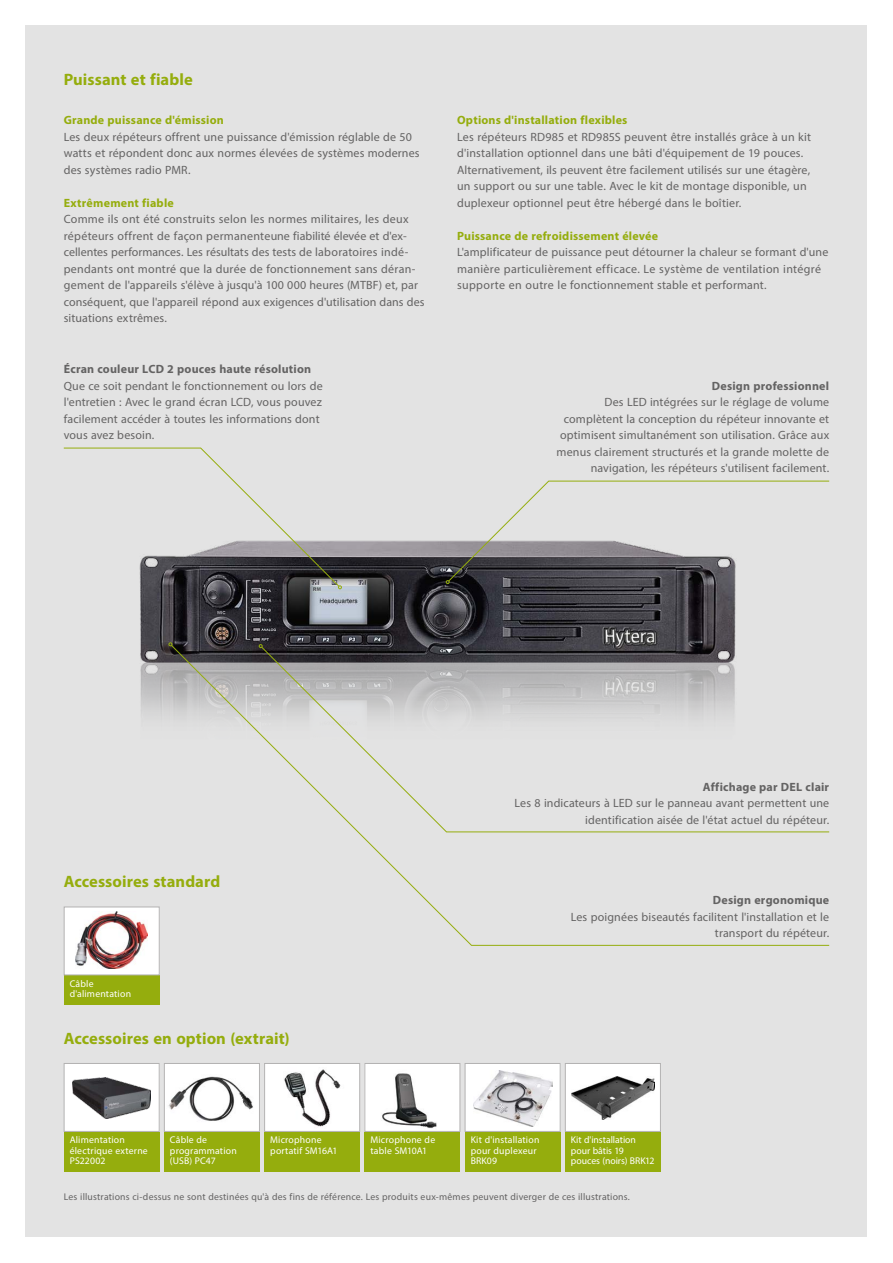
<style>
.page{position:relative;width:893px;height:1263px;background:#fff}
.page>*{position:absolute;margin:0;border:0;box-sizing:border-box;transform-origin:0 0}
.Text_-_Headline_11pt{font:700 16.5px "Myriad Pro";letter-spacing:.005em;color:#95ad0d}
.Text_-_Fließtext_8pt{font:12px/16.5px "Myriad Pro";letter-spacing:.01em;color:#646363}
.Text_-_Subhead_8pt{font:700 12px "Myriad Pro";letter-spacing:.015em;color:#95ad0d}
.Text_-_Subhead_8pt-2{font:700 12px "Myriad Pro";letter-spacing:.015em;color:#646363}
.Zubehör_-_Fließtext{font:9.75px/10.5px "Myriad Pro";letter-spacing:.015em;color:#fff}
.Tabelle_-_Fließtext{font:9.75px "Myriad Pro";letter-spacing:.02em;color:#646363}
.Zubehör_-_Fließtext-2{font:9.75px/10.5px "Myriad Pro";letter-spacing:-.005em;color:#fff}
</style>
<div class="page">
<div style="left:26px;top:26px;width:841px;height:1211px;background:#e3e3e3"></div>
<img style="left:140px;top:540px;width:596px;height:180px">
<svg style="left:446px;top:480px;width:384px;height:104px"></svg>
<svg style="left:63px;top:447px;width:279px;height:142px"></svg>
<svg style="left:170px;top:644px;width:660px;height:302px"></svg>
<svg style="left:169px;top:642px;width:3px;height:4px"></svg>
<svg style="left:261px;top:646px;width:569px;height:187px"></svg>
<svg style="left:259px;top:644px;width:4px;height:4px"></svg>
<div style="left:64px;top:1132px;width:96px;height:39px;background:#95ad0d"></div>
<div style="left:64px;top:1063px;width:95px;height:68px;background:#fff"></div>
<img style="left:73px;top:1078px;width:77px;height:40px">
<div style="left:64px;top:1063px;width:96px;height:69px;border:1px solid #b3b2b2"></div>
<div style="left:364px;top:1132px;width:96px;height:39px;background:#95ad0d"></div>
<div style="left:365px;top:1063px;width:95px;height:68px;background:#fff"></div>
<img style="left:382px;top:1073px;width:55px;height:56px">
<div style="left:364px;top:1063px;width:96px;height:69px;border:1px solid #b3b2b2"></div>
<div style="left:164px;top:1132px;width:96px;height:39px;background:#95ad0d"></div>
<img style="left:166px;top:1065px;width:92px;height:65px">
<div style="left:164px;top:1063px;width:96px;height:69px;border:1px solid #b3b2b2"></div>
<div style="left:465px;top:1132px;width:96px;height:39px;background:#95ad0d"></div>
<div style="left:465px;top:1063px;width:95px;height:68px;background:#fff"></div>
<img style="left:473px;top:1070px;width:79px;height:56px">
<div style="left:465px;top:1063px;width:96px;height:69px;border:1px solid #b3b2b2"></div>
<div style="left:264px;top:1132px;width:96px;height:39px;background:#95ad0d"></div>
<div style="left:265px;top:1063px;width:95px;height:68px;background:#fff"></div>
<img style="left:284px;top:1069px;width:57px;height:58px">
<div style="left:264px;top:1063px;width:96px;height:69px;border:1px solid #b3b2b2"></div>
<div style="left:565px;top:1132px;width:96px;height:39px;background:#95ad0d"></div>
<div style="left:565px;top:1063px;width:95px;height:68px;background:#fff"></div>
<img style="left:572px;top:1076px;width:82px;height:43px">
<div style="left:565px;top:1063px;width:96px;height:69px;border:1px solid #b3b2b2"></div>
<div style="left:64px;top:975px;width:96px;height:29px;background:#95ad0d"></div>
<div style="left:64px;top:907px;width:95px;height:68px;background:#fff"></div>
<img style="left:76px;top:912px;width:72px;height:56px">
<div style="left:64px;top:906px;width:96px;height:69px;border:1px solid #b3b2b2"></div>
<p class="Text_-_Headline_11pt" style="left:64px;top:69px;width:130px">Puissant et fiable</p>
<p class="Text_-_Subhead_8pt" style="left:64px;top:112px;width:162px">Grande puissance d'émission</p>
<p class="Text_-_Fließtext_8pt" style="left:64px;top:128px;width:357px">Les deux répéteurs offrent une puissance d'émission réglable de 50 watts et répondent donc aux normes élevées de systèmes modernes des systèmes radio PMR.</p>
<p class="Text_-_Subhead_8pt" style="left:64px;top:195px;width:112px">Extrêmement fiable</p>
<p class="Text_-_Fließtext_8pt" style="left:64px;top:211px;width:362px">Comme ils ont été construits selon les normes militaires, les deux répéteurs offrent de façon permanenteune fiabilité élevée et d'ex&shy;cellentes performances. Les résultats des tests de laboratoires indé&shy;pendants ont montré que la durée de fonctionnement sans déran&shy;gement de l'appareils s'élève à jusqu'à 100 000 heures (MTBF) et, par conséquent, que l'appareil répond aux exigences d'utilisation dans des situations extrêmes.</p>
<p class="Text_-_Subhead_8pt-2" style="left:64px;top:361px;width:249px">Écran couleur LCD 2 pouces haute résolution</p>
<p class="Text_-_Fließtext_8pt" style="left:64px;top:377px;width:260px">Que ce soit pendant le fonctionnement ou lors de l'entretien : Avec le grand écran LCD, vous pouvez facilement accéder à toutes les informations dont vous avez besoin.</p>
<p class="Text_-_Subhead_8pt" style="left:457px;top:112px;width:172px">Options d'installation flexibles</p>
<p class="Text_-_Fließtext_8pt" style="left:457px;top:128px;width:355px">Les répéteurs RD985 et RD985S peuvent être installés grâce à un kit d'installation optionnel dans une bâti d'équipement de 19 pouces.<br>Alternativement, ils peuvent être facilement utilisés sur une étagère, un support ou sur une table. Avec le kit de montage disponible, un duplexeur optionnel peut être hébergé dans le boîtier.</p>
<p class="Text_-_Subhead_8pt" style="left:457px;top:228px;width:202px">Puissance de refroidissement élevée</p>
<p class="Text_-_Fließtext_8pt" style="left:457px;top:244px;width:373px">L'amplificateur de puissance peut détourner la chaleur se formant d'une manière particulièrement efficace. Le système de ventilation intégré supporte en outre le fonctionnement stable et performant.</p>
<p class="Text_-_Subhead_8pt-2" style="left:712px;top:378px;width:119px">Design professionnel</p>
<p class="Text_-_Fließtext_8pt" style="left:557px;top:394px;width:274px;text-align:right">Des LED intégrées sur le réglage de volume complètent la conception du répéteur innovante et optimisent simultanément son utilisation. Grâce aux menus clairement structurés et la grande molette de navigation, les répéteurs s'utilisent facilement.</p>
<p class="Text_-_Headline_11pt" style="left:64px;top:871px;width:158px">Accessoires standard</p>
<p class="Zubehör_-_Fließtext" style="left:70px;top:978px;width:63px">Câble d'alimentation</p>
<p class="Text_-_Headline_11pt" style="left:64px;top:1027px;width:227px">Accessoires en option (extrait)</p>
<p class="Text_-_Subhead_8pt-2" style="left:703px;top:779px;width:128px">Affichage par DEL clair</p>
<p class="Text_-_Fließtext_8pt" style="left:514px;top:795px;width:316px;text-align:right">Les 8 indicateurs à LED sur le panneau avant permettent une identification aisée de l'état actuel du répéteur.</p>
<p class="Text_-_Subhead_8pt-2" style="left:713px;top:892px;width:118px">Design ergonomique</p>
<p class="Text_-_Fließtext_8pt" style="left:571px;top:908px;width:260px;text-align:right">Les poignées biseautés facilitent l'installation et le transport du répéteur.</p>
<p class="Zubehör_-_Fließtext" style="left:70px;top:1135px;width:80px">Alimentation électrique externe<br>PS22002</p>
<p class="Zubehör_-_Fließtext" style="left:370px;top:1135px;width:66px">Microphone de table SM10A1</p>
<p class="Zubehör_-_Fließtext" style="left:170px;top:1135px;width:68px">Câble de programmation (USB) PC47</p>
<p class="Zubehör_-_Fließtext" style="left:471px;top:1135px;width:70px">Kit d'installation pour duplexeur<br>BRK09</p>
<p class="Zubehör_-_Fließtext" style="left:270px;top:1135px;width:69px">Microphone portatif SM16A1</p>
<p class="Zubehör_-_Fließtext-2" style="left:571px;top:1135px;width:85px">Kit d'installation pour bâtis 19 pouces (noirs) BRK12</p>
<p class="Tabelle_-_Fließtext" style="left:64px;top:1191px;width:568px">Les illustrations ci-dessus ne sont destinées qu'à des fins de référence. Les produits eux-mêmes peuvent diverger de ces illustrations.</p>
</div>
